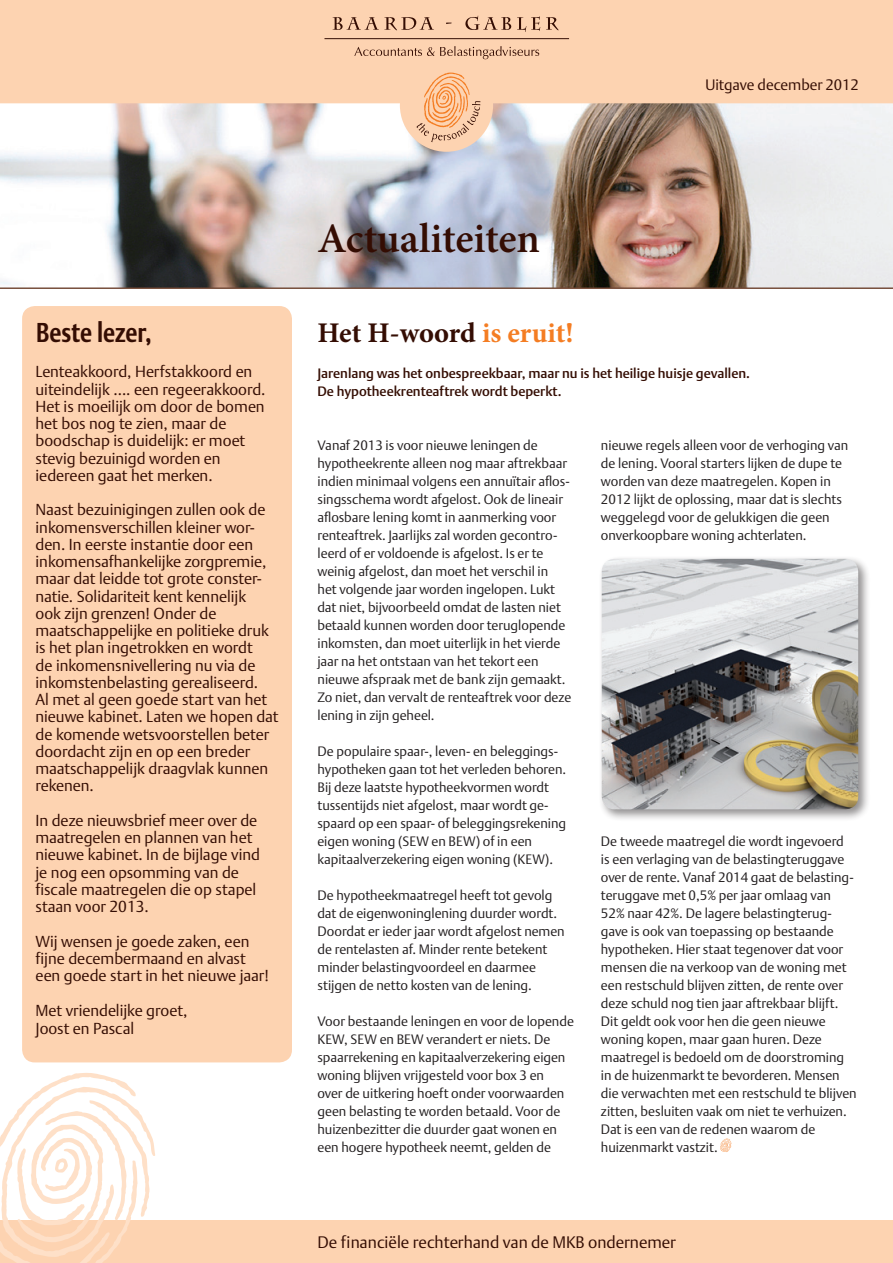
<style>
.page{position:relative;width:893px;height:1263px;background:#fff}
.page>*{position:absolute;margin:0;border:0;box-sizing:border-box;transform-origin:0 0}
.t1{font:600 42px "Minion Pro";letter-spacing:-.005em;color:#340d03}
.t2{font:700 28.5px "Minion Pro";letter-spacing:-.005em;color:#340d03}
.t3{font:700 27px "DTL Argo T";letter-spacing:-.005em;color:#340d03;scale:.83 1}
.t4{font:300 16.5px "DTL Argo T";color:#340d03}
.t5{font:300 15.75px/17.2px "DTL Argo T";color:#340d03}
.t6{font:300 15px "DTL Argo T";color:#340d03}
.t7{font:300 13.5px/18px "DTL Argo T";color:#231f20}
.t8{font:500 13.5px/18px "DTL Argo T";color:#340d03}
.s1{color:#f47d23}
</style>
<div class="page">
<div style="left:0;top:0;width:893px;height:288px;background:#fdd3b1"></div>
<img style="left:0;top:103px;width:893px;height:185px">
<div style="left:0;top:1220px;width:893px;height:43px;background:#fdd3b1"></div>
<div style="left:22px;top:306px;width:270px;height:756px;background:#fdd3b1;border-radius:13px"></div>
<svg style="left:720px;top:1139px;width:11px;height:13px"></svg>
<svg style="left:354px;top:46px;width:185px;height:13px"></svg>
<svg style="left:333px;top:17px;width:101px;height:13px"></svg>
<svg style="left:465px;top:16px;width:46px;height:14px"></svg>
<svg style="left:517px;top:16px;width:23px;height:16px"></svg>
<svg style="left:546px;top:17px;width:13px;height:13px"></svg>
<hr style="left:324px;top:38px;width:245px;height:1px;background:#340d03">
<svg style="left:416px;top:72px;width:64px;height:70px"></svg>
<hr style="left:0;top:288px;width:893px;height:1px;background:#340d03">
<svg style="left:0;top:1073px;width:155px;height:190px"></svg>
<div style="left:598px;top:555px;width:273px;height:267px;background:#231f20;opacity:.5"></div>
<img style="left:602px;top:559px;width:256px;height:250px">
<p class="t6" style="left:705px;top:76px;width:155px">Uitgave december 2012</p>
<h3 class="t3" style="left:36px;top:316px;width:141px">Beste lezer,</h3>
<p class="t5" style="left:36px;top:363px;width:232px">Lenteakkoord, Herfstakkoord en uiteindelijk …. een regeerakkoord.<br>Het is moeilijk om door de bomen het bos nog te zien, maar de boodschap is duidelijk: er moet stevig bezuinigd worden en iedereen gaat het merken.</p>
<p class="t5" style="left:36px;top:501px;width:245px">Naast bezuinigingen zullen ook de inkomensverschillen kleiner wor&shy;den. In eerste instantie door een inkomensafhankelijke zorgpremie, maar dat leidde tot grote conster&shy;natie. Solidariteit kent kennelijk<br>ook zijn grenzen! Onder de maatschappelijke en politieke druk is het plan ingetrokken en wordt<br>de inkomensnivellering nu via de inkomstenbelasting gerealiseerd.<br>Al met al geen goede start van het nieuwe kabinet. Laten we hopen dat de komende wetsvoorstellen beter doordacht zijn en op een breder maatschappelijk draagvlak kunnen rekenen.</p>
<p class="t5" style="left:36px;top:812px;width:226px">In deze nieuwsbrief meer over de maatregelen en plannen van het nieuwe kabinet. In de bijlage vind je nog een opsomming van de fiscale maatregelen die op stapel staan voor 2013.</p>
<p class="t5" style="left:36px;top:932px;width:235px">Wij wensen je goede zaken, een fijne decembermaand en alvast een goede start in het nieuwe jaar!</p>
<p class="t5" style="left:36px;top:1001px;width:154px;line-height:18px">Met vriendelijke groet,<br>Joost en Pascal</p>
<h1 class="t1" style="left:317px;top:210px;width:224px">Actualiteiten</h1>
<h2 class="t2" style="left:317px;top:313px;width:258px">Het H-woord <span class="s1">is eruit!</span></h2>
<p class="t8" style="left:317px;top:364px;width:434px">Jarenlang was het onbespreekbaar, maar nu is het heilige huisje gevallen.<br>De hypotheekrenteaftrek wordt beperkt.</p>
<p class="t7" style="left:317px;top:436px;width:255px">Vanaf 2013 is voor nieuwe leningen de hypotheekrente alleen nog maar aftrekbaar indien minimaal volgens een annuïtair aflos&shy;singsschema wordt afgelost. Ook de lineair aflosbare lening komt in aanmerking voor renteaftrek. Jaarlijks zal worden gecontro&shy;leerd of er voldoende is afgelost. Is er te weinig afgelost, dan moet het verschil in<br>het volgende jaar worden ingelopen. Lukt dat niet, bijvoorbeeld omdat de lasten niet betaald kunnen worden door teruglopende inkomsten, dan moet uiterlijk in het vierde jaar na het ontstaan van het tekort een nieuwe afspraak met de bank zijn gemaakt.<br>Zo niet, dan vervalt de renteaftrek voor deze lening in zijn geheel.</p>
<p class="t7" style="left:317px;top:742px;width:250px">De populaire spaar-, leven- en beleggings&shy;hypotheken gaan tot het verleden behoren.<br>Bij deze laatste hypotheekvormen wordt tussentijds niet afgelost, maar wordt ge&shy;spaard op een spaar- of beleggingsrekening eigen woning (SEW en BEW) of in een kapitaalverzekering eigen woning (KEW).</p>
<p class="t7" style="left:317px;top:886px;width:249px">De hypotheekmaatregel heeft tot gevolg dat de eigenwoninglening duurder wordt.<br>Doordat er ieder jaar wordt afgelost nemen de rentelasten af. Minder rente betekent minder belastingvoordeel en daarmee stijgen de netto kosten van de lening.</p>
<p class="t7" style="left:317px;top:1012px;width:258px">Voor bestaande leningen en voor de lopende KEW, SEW en BEW verandert er niets. De spaarrekening en kapitaalverzekering eigen woning blijven vrijgesteld voor box 3 en<br>over de uitkering hoeft onder voorwaarden geen belasting te worden betaald. Voor de huizenbezitter die duurder gaat wonen en een hogere hypotheek neemt, gelden de</p>
<p class="t7" style="left:601px;top:436px;width:249px">nieuwe regels alleen voor de verhoging van de lening. Vooral starters lijken de dupe te worden van deze maatregelen. Kopen in 2012 lijkt de oplossing, maar dat is slechts weggelegd voor de gelukkigen die geen onverkoopbare woning achterlaten.</p>
<p class="t7" style="left:601px;top:832px;width:257px">De tweede maatregel die wordt ingevoerd<br>is een verlaging van de belastingteruggave over de rente. Vanaf 2014 gaat de belasting&shy;teruggave met 0,5% per jaar omlaag van 52% naar 42%. De lagere belastingterug&shy;gave is ook van toepassing op bestaande hypotheken. Hier staat tegenover dat voor mensen die na verkoop van de woning met een restschuld blijven zitten, de rente over deze schuld nog tien jaar aftrekbaar blijft.<br>Dit geldt ook voor hen die geen nieuwe woning kopen, maar gaan huren. Deze maatregel is bedoeld om de doorstroming in de huizenmarkt te bevorderen. Mensen die verwachten met een restschuld te blijven zitten, besluiten vaak om niet te verhuizen.<br>Dat is een van de redenen waarom de huizenmarkt vastzit.</p>
<p class="t4" style="left:317px;top:1232px;width:360px">De financiële rechterhand van de MKB ondernemer</p>
</div>
